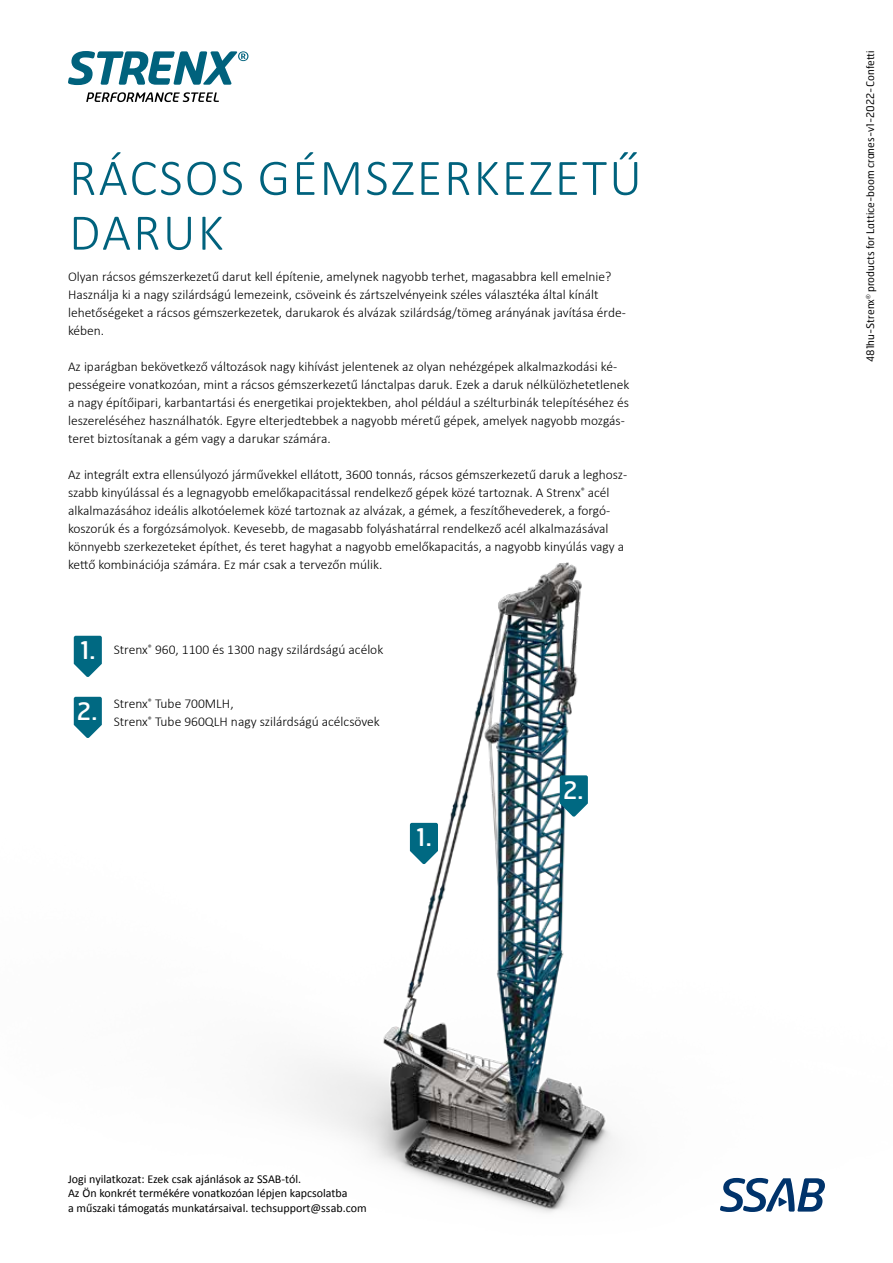
<style>
.page{position:relative;width:893px;height:1263px;background:#fff}
.page>*{position:absolute;margin:0;border:0;box-sizing:border-box;transform-origin:0 0}
.t1{font:300 51.75px/54.8px "Calibri";letter-spacing:.04em;color:#00627d}
.t2{font:24.45px "Hermes FB";color:#fff}
.t3{font:24px "Hermes FB";color:#fff}
.t4{font:300 13.5px/18px "Calibri";color:#000}
.t5{font:12px/14.4px "Calibri";color:#000}
.t6{font:10.5px "Hermes FB";color:#000}
</style>
<div class="page">
<img style="left:73px;top:562px;width:688px;height:651px">
<svg style="left:68px;top:51px;width:180px;height:34px"></svg>
<svg style="left:86px;top:92px;width:133px;height:10px"></svg>
<svg style="left:720px;top:1178px;width:105px;height:34px"></svg>
<svg style="left:74px;top:636px;width:28px;height:41px"></svg>
<svg style="left:410px;top:823px;width:28px;height:41px"></svg>
<svg style="left:560px;top:775px;width:28px;height:42px"></svg>
<svg style="left:74px;top:697px;width:28px;height:41px"></svg>
<h1 class="t1" style="left:69px;top:148px;width:574px">RÁCSOS GÉMSZERKEZETŰ<br>DARUK</h1>
<p class="t4" style="left:68px;top:267px;width:559px">Olyan rácsos gémszerkezetű darut kell építenie, amelynek nagyobb terhet, magasabbra kell emelnie?<br>Használja ki a nagy szilárdságú lemezeink, csöveink és zártszelvényeink széles választéka által kínált lehetőségeket a rácsos gémszerkezetek, darukarok és alvázak szilárdság/tömeg arányának javítása érde&shy;kében.</p>
<p class="t4" style="left:68px;top:357px;width:563px">Az iparágban bekövetkező változások nagy kihívást jelentenek az olyan nehézgépek alkalmazkodási ké&shy;pességeire vonatkozóan, mint a rácsos gémszerkezetű lánctalpas daruk. Ezek a daruk nélkülözhetetlenek a nagy építőipari, karbantartási és energetikai projektekben, ahol például a szélturbinák telepítéséhez és leszereléséhez használhatók. Egyre elterjedtebbek a nagyobb méretű gépek, amelyek nagyobb mozgás&shy;teret biztosítanak a gém vagy a darukar számára.</p>
<p class="t4" style="left:68px;top:465px;width:561px">Az integrált extra ellensúlyozó járművekkel ellátott, 3600 tonnás, rácsos gémszerkezetű daruk a leghos - szabb kinyúlással és a legnagyobb emelőkapacitással rendelkező gépek közé tartoznak. A Strenx<sup>®</sup> acél alkalmazásához ideális alkotóelemek közé tartoznak az alvázak, a gémek, a feszítőhevederek, a forgó&shy;koszorúk és a forgózsámolyok. Kevesebb, de magasabb folyáshatárral rendelkező acél alkalmazásával könnyebb szerkezeteket építhet, és teret hagyhat a nagyobb emelőkapacitás, a nagyobb kinyúlás vagy a kettő kombinációja számára. Ez már csak a tervezőn múlik.</p>
<h2 class="t2" style="left:80px;top:634px;width:17px">1.</h2>
<h3 class="t3" style="left:77px;top:696px;width:22px">2.</h3>
<p class="t4" style="left:114px;top:640px;width:271px">Strenx<sup>®</sup> 960, 1100 és 1300 nagy szilárdságú acélok</p>
<p class="t4" style="left:114px;top:694px;width:268px">Strenx<sup>®</sup> Tube 700MLH,<br>Strenx<sup>®</sup> Tube 960QLH nagy szilárdságú acélcsövek</p>
<h2 class="t2" style="left:416px;top:822px;width:17px">1.</h2>
<p class="t5" style="left:68px;top:1172px;width:300px">Jogi nyilatkozat: Ezek csak ajánlások az SSAB-tól.<br>Az Ön konkrét termékére vonatkozóan lépjen kapcsolatba<br>a műszaki támogatás munkatársaival. techsupport@ssab.com</p>
<h3 class="t3" style="left:563px;top:774px;width:22px">2.</h3>
<p class="t6" style="left:863px;top:362px;width:313px;rotate:-90deg">481hu-Strenx<sup>®</sup> products for Lattice-boom cranes-v1-2022-Confetti</p>
</div>
